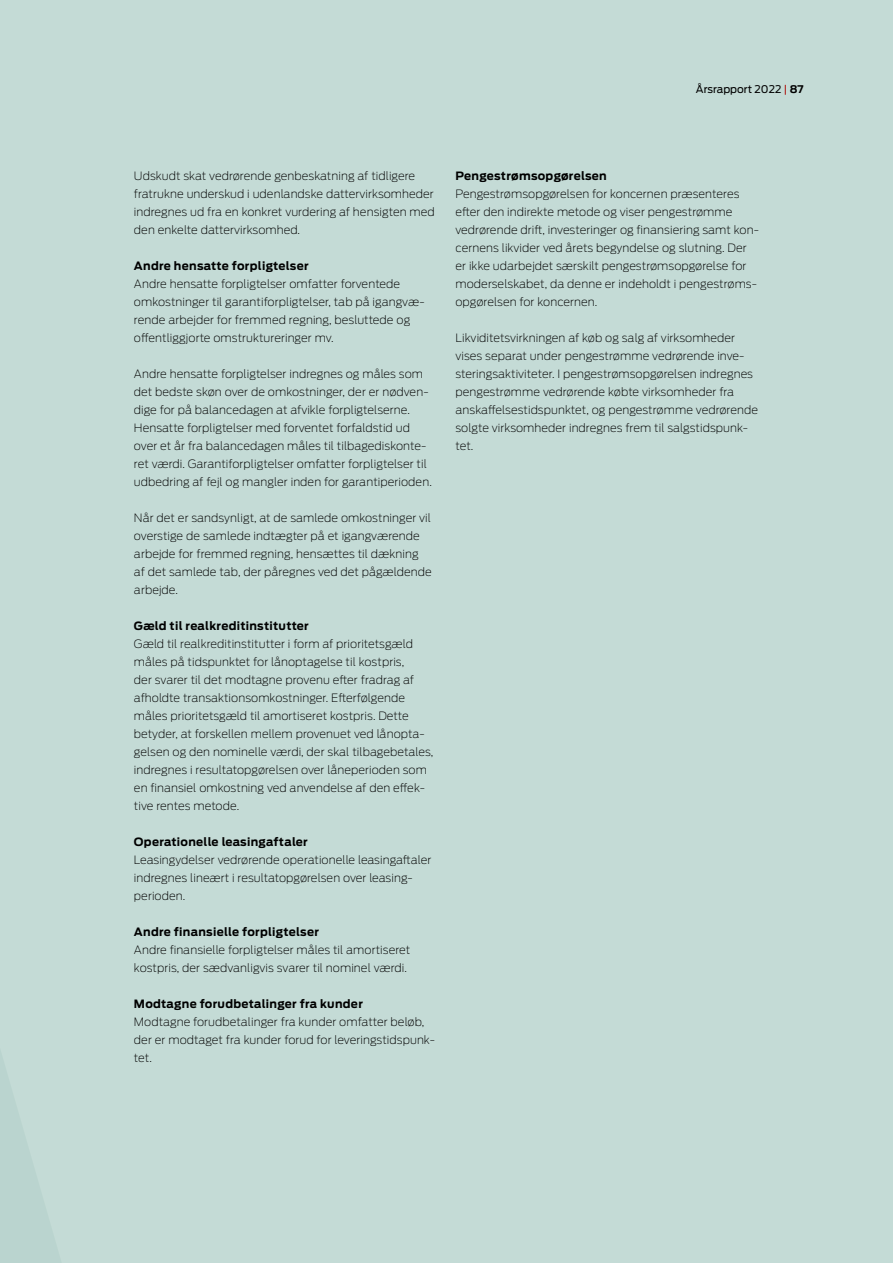
<style>
.page{position:relative;width:893px;height:1263px;background:#c4dbd6}
.page>*{position:absolute;margin:0;border:0;box-sizing:border-box;transform-origin:0 0}
.t1{font:200 11.4px/18px "Antenna";letter-spacing:.005em;color:#000}
.t2{font:700 11.4px "Antenna";letter-spacing:.025em;color:#000}
.t3{font:10.5px "Antenna";color:#000}
.s1{color:#ae0f0a}
.s2{font-weight:700}
</style>
<div class="page">
<p class="t3" style="left:696px;top:82px;width:109px">Årsrapport 2022 <span class="s1">|</span> <span class="s2">87</span></p>
<p class="t1" style="left:134px;top:166px;width:302px">Udskudt skat vedrørende genbeskatning af tidligere fratrukne underskud i udenlandske dattervirksomheder indregnes ud fra en konkret vurdering af hensigten med den enkelte dattervirksomhed.</p>
<p class="t2" style="left:134px;top:258px;width:176px">Andre hensatte forpligtelser</p>
<p class="t1" style="left:134px;top:274px;width:292px">Andre hensatte forpligtelser omfatter forventede omkostninger til garantiforpligtelser, tab på igangvæ&shy;rende arbejder for fremmed regning, besluttede og offentliggjorte omstruktureringer mv.</p>
<p class="t1" style="left:134px;top:364px;width:299px">Andre hensatte forpligtelser indregnes og måles som det bedste skøn over de omkostninger, der er nødven&shy;dige for på balancedagen at afvikle forpligtelserne.<br>Hensatte forpligtelser med forventet forfaldstid ud over et år fra balancedagen måles til tilbagediskonte&shy;ret værdi. Garantiforpligtelser omfatter forpligtelser til udbedring af fejl og mangler inden for garantiperioden.</p>
<p class="t1" style="left:134px;top:508px;width:299px">Når det er sandsynligt, at de samlede omkostninger vil overstige de samlede indtægter på et igangværende arbejde for fremmed regning, hensættes til dækning af det samlede tab, der påregnes ved det pågældende arbejde.</p>
<p class="t2" style="left:134px;top:618px;width:176px">Gæld til realkreditinstitutter</p>
<p class="t1" style="left:134px;top:634px;width:301px">Gæld til realkreditinstitutter i form af prioritetsgæld måles på tidspunktet for lånoptagelse til kostpris,<br>der svarer til det modtagne provenu efter fradrag af afholdte transaktionsomkostninger. Efterfølgende måles prioritetsgæld til amortiseret kostpris. Dette betyder, at forskellen mellem provenuet ved lånopta&shy;gelsen og den nominelle værdi, der skal tilbagebetales, indregnes i resultatopgørelsen over låneperioden som en finansiel omkostning ved anvendelse af den effek&shy;tive rentes metode.</p>
<p class="t2" style="left:134px;top:834px;width:175px">Operationelle leasingaftaler</p>
<p class="t1" style="left:134px;top:850px;width:299px">Leasingydelser vedrørende operationelle leasingaftaler indregnes lineært i resultatopgørelsen over leasing&shy;perioden.</p>
<p class="t2" style="left:134px;top:924px;width:187px">Andre finansielle forpligtelser</p>
<p class="t1" style="left:134px;top:940px;width:278px">Andre fi nansielle forpligtelser måles til amortiseret kostpris, der sædvanligvis svarer til nominel værdi.</p>
<p class="t2" style="left:134px;top:996px;width:230px">Modtagne forudbetalinger fra kunder</p>
<p class="t1" style="left:134px;top:1012px;width:303px">Modtagne forudbetalinger fra kunder omfatter beløb, der er modtaget fra kunder forud for leveringstidspunk&shy;tet.</p>
<p class="t2" style="left:455px;top:168px;width:153px">Pengestrømsopgørelsen</p>
<p class="t1" style="left:455px;top:184px;width:305px">Pengestrømsopgørelsen for koncernen præsenteres efter den indirekte metode og viser pengestrømme vedrørende drift, investeringer og finansiering samt kon&shy;cernens likvider ved årets begyndelse og slutning. Der er ikke udarbejdet særskilt pengestrømsopgørelse for moderselskabet, da denne er indeholdt i pengestrøms&shy;opgørelsen for koncernen.</p>
<p class="t1" style="left:455px;top:328px;width:304px">Likviditetsvirkningen af køb og salg af virksomheder vises separat under pengestrømme vedrørende inve&shy;steringsaktiviteter. I pengestrømsopgørelsen indregnes pengestrømme vedrørende købte virksomheder fra anskaffelsestidspunktet, og pengestrømme vedrørende solgte virksomheder indregnes frem til salgstidspunk&shy;tet.</p>
</div>
